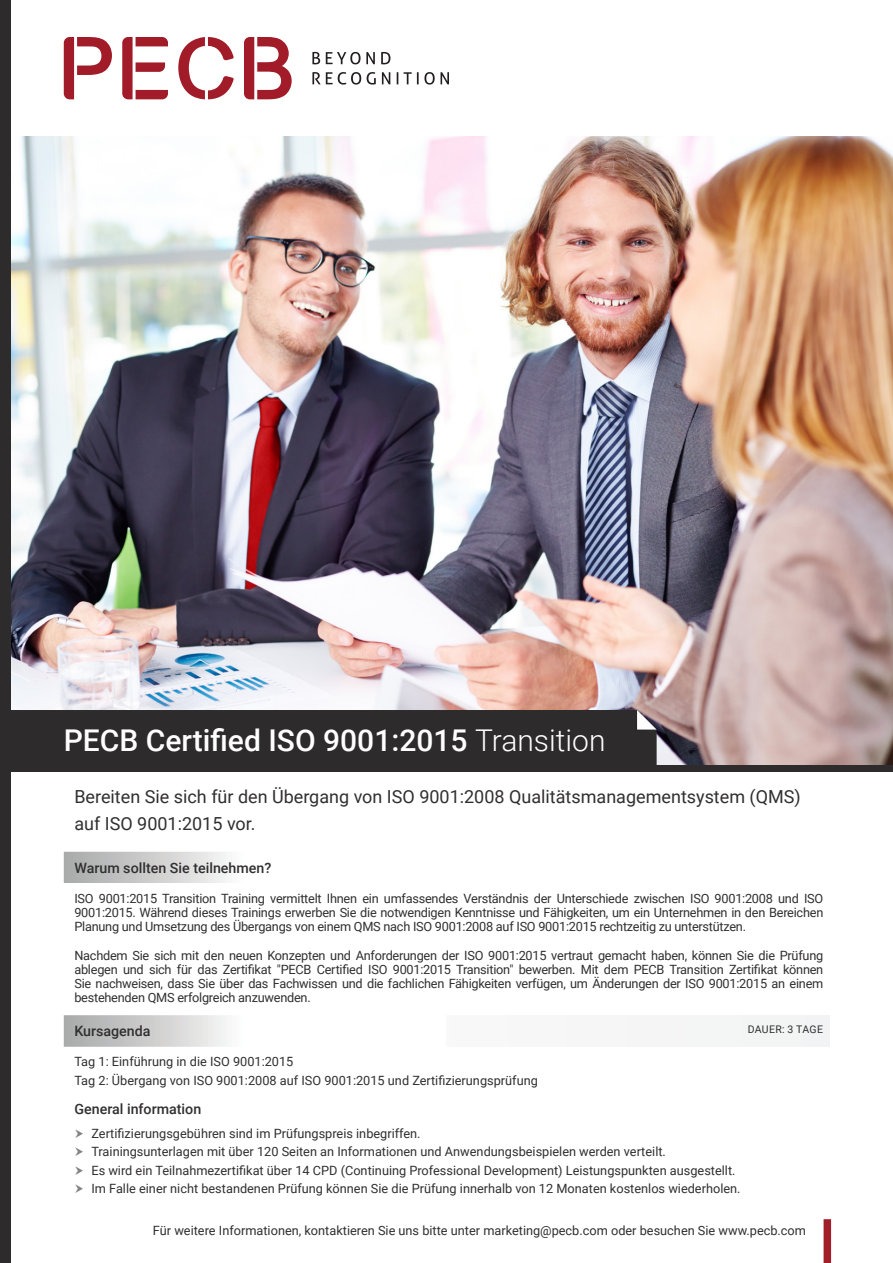
<style>
.page{position:relative;width:893px;height:1263px;background:#fff}
.page>*{position:absolute;margin:0;border:0;box-sizing:border-box;transform-origin:0 0}
.t1{font:500 30px "Roboto";color:#fff}
.t2{font:18px/27px "Roboto";color:#312f30}
.Table1{font:500 14.25px "Roboto";color:#312f30}
.Bullet{font:12.75px/14.2px "Roboto";color:#312f30;text-align:justify}
.Table1-2{font:10.5px "Roboto";letter-spacing:.03em;color:#312f30}
.s1{font-weight:300}
</style>
<div class="page">
<img style="left:11px;top:136px;width:882px;height:629px">
<div style="left:824px;top:1219px;width:7px;height:44px;background:#a11e29"></div>
<div style="left:0;top:0;width:11px;height:1263px;background:#2e2b2c"></div>
<div style="left:11px;top:710px;width:646px;height:55px;background:#2e2b2c"></div>
<div style="left:0;top:765px;width:893px;height:7px;background:#2e2b2c"></div>
<svg style="left:64px;top:852px;width:162px;height:195px;background:#ccc"></svg>
<div style="left:64px;top:883px;width:765px;height:132px;background:#fff"></div>
<div style="left:446px;top:1015px;width:383px;height:32px;background:#f5f5f6"></div>
<svg style="left:64px;top:37px;width:48px;height:62px"></svg>
<svg style="left:122px;top:37px;width:46px;height:62px"></svg>
<svg style="left:178px;top:37px;width:56px;height:62px"></svg>
<svg style="left:244px;top:37px;width:48px;height:62px"></svg>
<svg style="left:312px;top:52px;width:8px;height:12px"></svg>
<svg style="left:326px;top:52px;width:49px;height:12px"></svg>
<svg style="left:381px;top:52px;width:9px;height:12px"></svg>
<svg style="left:312px;top:72px;width:49px;height:13px"></svg>
<svg style="left:367px;top:72px;width:9px;height:13px"></svg>
<svg style="left:382px;top:72px;width:8px;height:12px"></svg>
<svg style="left:397px;top:72px;width:1px;height:12px"></svg>
<svg style="left:404px;top:72px;width:45px;height:13px"></svg>
<p class="t1" style="left:64px;top:719px;width:543px">PECB Certified ISO 9001:2015 <span class="s1">Transition</span></p>
<p class="t2" style="left:74px;top:783px;width:728px">Bereiten Sie sich für den Übergang von ISO 9001:2008 Qualitätsmanagementsystem (QMS) auf ISO 9001:2015 vor.</p>
<p class="Table1" style="left:74px;top:858px;width:198px">Warum sollten Sie teilnehmen?</p>
<p class="Bullet" style="left:74px;top:890px;width:750px">ISO 9001:2015 Transition Training vermittelt Ihnen ein umfassendes Verständnis der Unterschiede zwischen ISO 9001:2008 und ISO 9001:2015. Während dieses Trainings erwerben Sie die notwendigen Kenntnisse und Fähigkeiten, um ein Unternehmen in den Bereichen Planung und Umsetzung des Übergangs von einem QMS nach ISO 9001:2008 auf ISO 9001:2015 rechtzeitig zu unterstützen.</p>
<p class="Bullet" style="left:74px;top:947px;width:750px">Nachdem Sie sich mit den neuen Konzepten und Anforderungen der ISO 9001:2015 vertraut gemacht haben, können Sie die Prüfung ablegen und sich für das Zertifikat "PECB Certified ISO 9001:2015 Transition" bewerben. Mit dem PECB Transition Zertifikat können Sie nachweisen, dass Sie über das Fachwissen und die fachlichen Fähigkeiten verfügen, um Änderungen der ISO 9001:2015 an einem bestehenden QMS erfolgreich anzuwenden.</p>
<p class="Table1" style="left:74px;top:1021px;width:78px">Kursagenda</p>
<p class="Table1-2" style="left:748px;top:1022px;width:77px">DAUER: 3 TAGE</p>
<p class="Bullet" style="left:74px;top:1054px;width:220px">Tag 1: Einführung in die ISO 9001:2015</p>
<p class="Bullet" style="left:74px;top:1072px;width:465px">Tag 2: Übergang von ISO 9001:2008 auf ISO 9001:2015 und Zertifizierungsprüfung</p>
<p class="Table1" style="left:74px;top:1099px;width:128px">General information</p>
<p class="Bullet" style="left:91px;top:1125px;width:331px">Zertifizierungsgebühren sind im Prüfungspreis inbegriffen.</p>
<p class="Bullet" style="left:91px;top:1144px;width:576px">Trainingsunterlagen mit über 120 Seiten an Informationen und Anwendungsbeispielen werden verteilt.</p>
<p class="Bullet" style="left:91px;top:1162px;width:646px">Es wird ein Teilnahmezertifikat über 14 CPD (Continuing Professional Development) Leistungspunkten ausgestellt.</p>
<p class="Bullet" style="left:91px;top:1181px;width:651px">Im Falle einer nicht bestandenen Prüfung können Sie die Prüfung innerhalb von 12 Monaten kostenlos wiederholen.</p>
<p class="Bullet" style="left:153px;top:1223px;width:655px">Für weitere Informationen, kontaktieren Sie uns bitte unter marketing@pecb.com oder besuchen Sie www.pecb.com</p>
</div>
